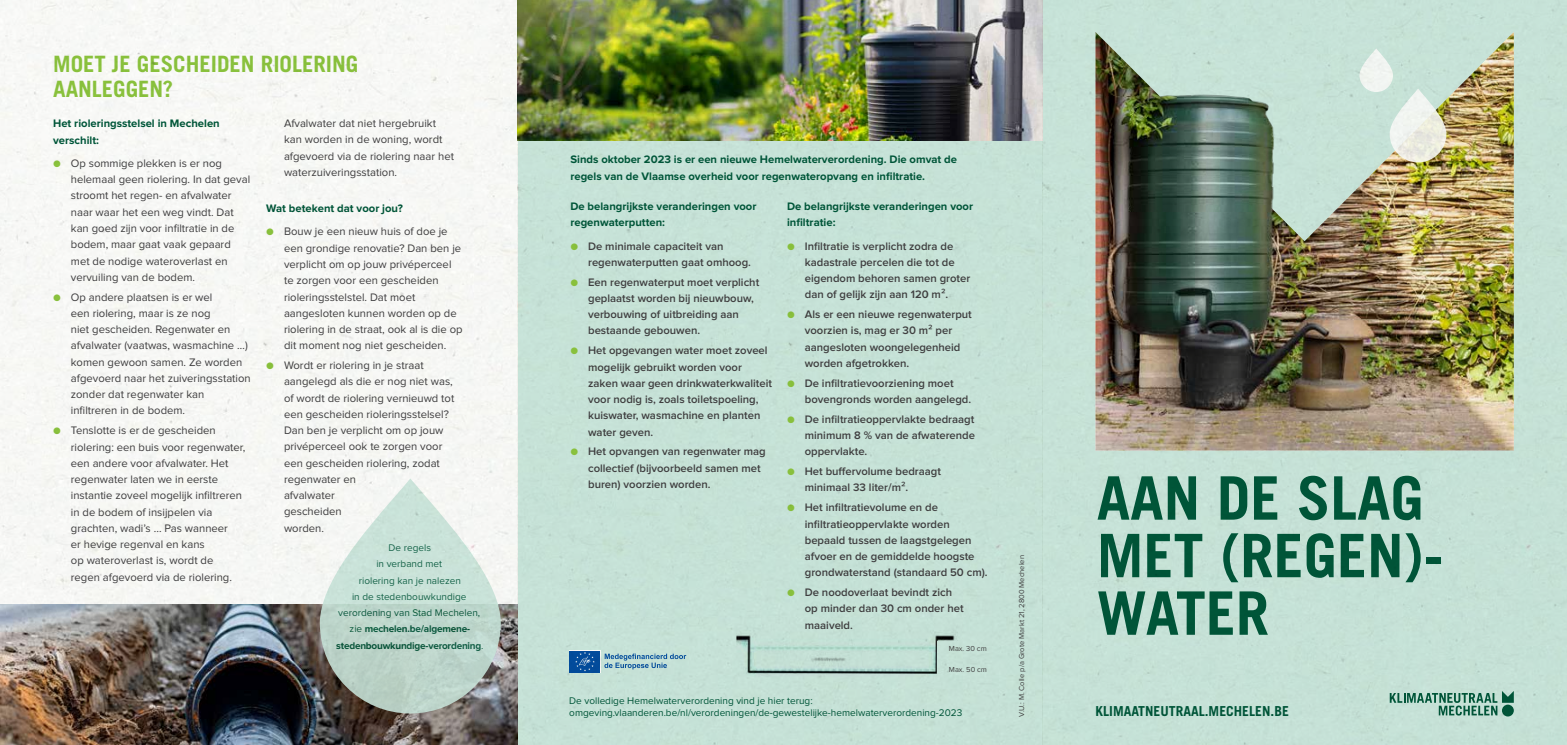
<style>
.page{position:relative;width:1567px;height:745px;background:#fff}
.page>*{position:absolute;margin:0;border:0;box-sizing:border-box;transform-origin:0 0}
.t1{font:700 60px/57.5px "Trade Gothic LT Std";color:#00583b}
.t2{font:700 22.5px/25px "Trade Gothic LT Std";color:#8dc63f}
.t3{font:700 13.75px "Trade Gothic LT Std";color:#00583b}
.t4{font:11.25px/16.2px "Proxima Nova";color:#414042}
.t5{font:600 11.25px/16.2px "Proxima Nova";color:#414042}
.t6{font:700 11.25px/16.2px "Proxima Nova";color:#00583b}
.t7{font:10px/16.2px "Proxima Nova";color:#00583b;text-align:center}
.t8{font:7.5px "Proxima Nova";color:#414042}
.s1{color:#8dc63f}
.s2{font-weight:400;color:#8dc63f}
.s3{font-weight:700}
</style>
<div class="page">
<img style="left:0;top:0;width:1566px;height:744px">
<h2 class="t2" style="left:53px;top:51px;width:307px">MOET JE GESCHEIDEN RIOLERING<br>AANLEGGEN?</h2>
<p class="t6" style="left:53px;top:116px;width:168px">Het rioleringsstelsel in Mechelen verschilt:</p>
<p class="t4" style="left:71px;top:155px;width:181px;text-indent:-18px"><span class="s1">●</span> Op sommige plekken is er nog helemaal geen riolering. In dat geval stroomt het regen- en afvalwater naar waar het een weg vindt. Dat kan goed zijn voor infiltratie in de bodem, maar gaat vaak gepaard met de nodige wateroverlast en vervuiling van de bodem.</p>
<p class="t4" style="left:71px;top:289px;width:181px;text-indent:-18px"><span class="s1">●</span> Op andere plaatsen is er wel<br>een riolering, maar is ze nog<br>niet gescheiden. Regenwater en afvalwater (vaatwas, wasmachine …) komen gewoon samen. Ze worden afgevoerd naar het zuiveringsstation zonder dat regenwater kan infiltreren in de bodem.</p>
<p class="t4" style="left:71px;top:422px;width:176px;text-indent:-18px"><span class="s1">●</span> Tenslotte is er de gescheiden riolering: een buis voor regenwater, een andere voor afvalwater. Het regenwater laten we in eerste instantie zoveel mogelijk infiltreren in de bodem of insijpelen via grachten, wadi’s ... Pas wanneer<br>er hevige regenval en kans<br>op wateroverlast is, wordt de<br>regen afgevoerd via de riolering.</p>
<p class="t4" style="left:284px;top:115px;width:171px">Afvalwater dat niet hergebruikt kan worden in de woning, wordt afgevoerd via de riolering naar het waterzuiveringsstation.</p>
<p class="t6" style="left:266px;top:200px;width:138px">Wat betekent dat voor jou?</p>
<p class="t4" style="left:284px;top:224px;width:180px;text-indent:-18px"><span class="s1">●</span> Bouw je een nieuw huis of doe je een grondige renovatie? Dan ben je verplicht om op jouw privéperceel te zorgen voor een gescheiden rioleringsstelstel. Dat moet aangesloten kunnen worden op de riolering in de straat, ook al is die op dit moment nog niet gescheiden.</p>
<p class="t4" style="left:284px;top:357px;width:172px;text-indent:-18px"><span class="s1">●</span> Wordt er riolering in je straat aangelegd als die er nog niet was, of wordt de riolering vernieuwd tot een gescheiden rioleringsstelsel?<br>Dan ben je verplicht om op jouw privéperceel ook te zorgen voor een gescheiden riolering, zodat regenwater en<br>afvalwater<br>gescheiden<br>worden.</p>
<p class="t6" style="left:570px;top:151px;width:388px">Sinds oktober 2023 is er een nieuwe Hemelwaterverordening. Die omvat de regels van de Vlaamse overheid voor regenwateropvang en infiltratie.</p>
<p class="t6" style="left:570px;top:198px;width:187px">De belangrijkste veranderingen voor regenwaterputten:</p>
<p class="t5" style="left:588px;top:238px;width:164px;text-indent:-18px"><span class="s2">●</span> De minimale capaciteit van regenwaterputten gaat omhoog.</p>
<p class="t5" style="left:588px;top:274px;width:173px;text-indent:-18px"><span class="s2">●</span> Een regenwaterput moet verplicht geplaatst worden bij nieuwbouw, verbouwing of uitbreiding aan bestaande gebouwen.</p>
<p class="t5" style="left:588px;top:342px;width:185px;text-indent:-18px"><span class="s2">●</span> Het opgevangen water moet zoveel mogelijk gebruikt worden voor zaken waar geen drinkwaterkwaliteit voor nodig is, zoals toiletspoeling, kuiswater, wasmachine en planten water geven.</p>
<p class="t5" style="left:588px;top:443px;width:179px;text-indent:-18px"><span class="s2">●</span> Het opvangen van regenwater mag collectief (bijvoorbeeld samen met buren) voorzien worden.</p>
<p class="t6" style="left:787px;top:198px;width:187px">De belangrijkste veranderingen voor infiltratie:</p>
<p class="t5" style="left:804px;top:238px;width:167px;text-indent:-18px"><span class="s2">●</span> Infiltratie is verplicht zodra de kadastrale percelen die tot de eigendom behoren samen groter dan of gelijk zijn aan 120 m².</p>
<p class="t5" style="left:804px;top:306px;width:168px;text-indent:-18px"><span class="s2">●</span> Als er een nieuwe regenwaterput voorzien is, mag er 30 m² per aangesloten woongelegenheid worden afgetrokken.</p>
<p class="t5" style="left:804px;top:375px;width:168px;text-indent:-18px"><span class="s2">●</span> De infiltratievoorziening moet bovengronds worden aangelegd.</p>
<p class="t5" style="left:804px;top:411px;width:172px;text-align:justify;text-indent:-18px"><span class="s2">●</span> De infiltratieoppervlakte bedraagt minimum 8 % van de afwaterende oppervlakte.</p>
<p class="t5" style="left:804px;top:463px;width:138px;text-indent:-18px"><span class="s2">●</span> Het buffervolume bedraagt minimaal 33 liter/m².</p>
<p class="t5" style="left:804px;top:499px;width:184px;text-indent:-18px"><span class="s2">●</span> Het infiltratievolume en de infiltratieoppervlakte worden bepaald tussen de laagstgelegen afvoer en de gemiddelde hoogste grondwaterstand (standaard 50 cm).</p>
<p class="t5" style="left:804px;top:584px;width:160px;text-indent:-18px"><span class="s2">●</span> De noodoverlaat bevindt zich op minder dan 30 cm onder het maaiveld.</p>
<p class="t7" style="left:336px;top:539px;width:149px">De regels<br>in verband met<br>riolering kan je nalezen<br>in de stedenbouwkundige verordening van Stad Mechelen, zie <span class="s3">mechelen.be/algemene&shy;stedenbouwkundige-verordening</span>.</p>
<p class="t8" style="left:1017px;top:716px;width:163px;rotate:-90deg">V.U.: M. Colle p/a Grote Markt 21, 2800 Mechelen</p>
<p class="t8" style="left:948px;top:643px;width:39px">Max. 30 cm</p>
<p class="t8" style="left:948px;top:664px;width:40px">Max. 50 cm</p>
<p class="t7" style="left:569px;top:694px;width:394px;line-height:12px;text-align:left">De volledige Hemelwaterverordening vind je hier terug: omgeving.vlaanderen.be/nl/verordeningen/de-gewestelijke-hemelwaterverordening-2023</p>
<h1 class="t1" style="left:1096px;top:468px;width:348px">AAN DE SLAG<br>MET (REGEN)-<br>WATER</h1>
<p class="t3" style="left:1095px;top:701px;width:195px">KLIMAATNEUTRAAL.MECHELEN.BE</p>
</div>
